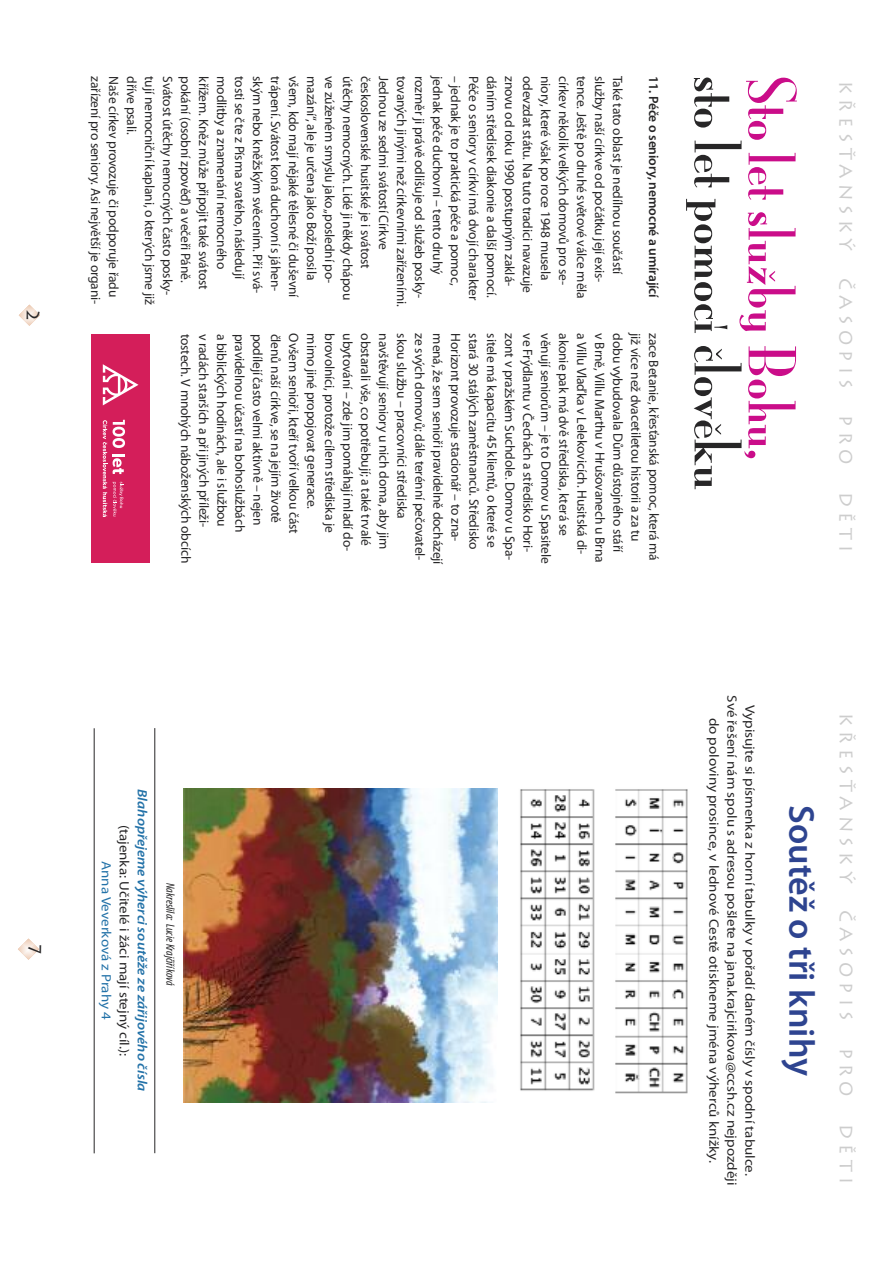
<style>
.page{position:relative;width:893px;height:1263px;background:#fff}
.page>*{position:absolute;margin:0;border:0;box-sizing:border-box;transform-origin:0 0}
.t1{font:60px "Mona Lisa Solid ITCTT";color:#272627}
.t2{font:60px "Mona Lisa Solid ITCTT";color:#ca0d89}
.t3{font:600 36px "Myriad Pro";color:#2e4490}
.t4{font:18px "Lithos Pro";letter-spacing:.3em;color:#cdcdcd}
.t5{font:18px "Lithos Pro";color:#272627}
.t6{font:13.5px/18px "Myriad Pro";letter-spacing:-.01em;color:#272627}
.t7{font:13.5px/18px "Myriad Pro";letter-spacing:-.01em;color:#272627;text-align:center;scale:1.11 1}
.t8{font:italic 600 13.5px "Myriad Pro";color:#2372a8;scale:1.11 1}
.t9{font:600 13.5px "Myriad Pro";letter-spacing:-.01em;color:#272627}
.t10{font:13.5px "Myriad Pro";letter-spacing:-.005em;color:#2372a8;scale:1.11 1}
.t11{font:italic condensed 12px "Myriad Pro";color:#272627}
</style>
<div class="page">
<svg style="left:18px;top:938px;width:21px;height:22px"></svg>
<svg style="left:19px;top:305px;width:21px;height:21px"></svg>
<hr style="left:94px;top:728px;width:1px;height:425px;background:#272627">
<hr style="left:154px;top:728px;width:1px;height:425px;background:#272627">
<img style="left:520px;top:789px;width:168px;height:305px">
<img style="left:184px;top:788px;width:314px;height:314px">
<div style="left:91px;top:334px;width:59px;height:229px;background:#d41e5a"></div>
<svg style="left:103px;top:364px;width:36px;height:41px"></svg>
<svg style="left:103px;top:420px;width:22px;height:97px"></svg>
<h3 class="t5" style="left:43px;top:309px;width:14px;rotate:90deg">2</h3>
<p class="t6" style="left:464px;top:76px;width:232px;rotate:90deg">– jednak je to praktická péče a pomoc, jednak péče duchovní – tento druhý rozměr ji právě odlišuje od služeb posky&shy;tovaných jinými než církevními zařízeními.<br>Jednou ze sedmi svátostí Církve československé husitské je i svátost útěchy nemocných. Lidé ji někdy chápou ve zúženém smyslu jako„poslední po&shy;mazání“, ale je určena jako Boží posila všem, kdo mají nějaké tělesné či duševní trápení. Svátost koná duchovní s jáhen&shy;ským nebo kněžským svěcením. Při svá&shy;tosti se čte z Písma svatého, následují modlitby a znamenání nemocného křížem. Kněz může připojit také svátost pokání (osobní zpověď) a večeři Páně.<br>Svátost útěchy nemocných často posky&shy;tují nemocniční kaplani, o kterých jsme již dříve psali.<br>Naše církev provozuje či podporuje řadu zařízení pro seniory. Asi největší je organi-</p>
<p class="t6" style="left:662px;top:333px;width:233px;rotate:90deg">zace Betanie, křesťanská pomoc, která má již více než dvacetiletou historii a za tu dobu vybudovala Dům důstojného stáří<br>v Brně, Villu Marthu v Hrušovanech u Brna a Villu Vlaďka v Lelekovicích. Husitská di&shy;akonie pak má dvě střediska, která se věnují seniorům – je to Domov u Spasitele ve Frýdlantu v Čechách a středisko Hori&shy;zont v pražském Suchdole. Domov u Spa&shy;sitele má kapacitu 45 klientů, o které se stará 30 stálých zaměstnanců. Středisko Horizont provozuje stacionář – to zna&shy;mená, že sem senioři pravidelně docházejí ze svých domovů; dále terénní pečovatel&shy;skou službu – pracovníci střediska navštěvují seniory u nich doma, aby jim obstarali vše, co potřebují; a také trvalé ubytování – zde jim pomáhají mladí do&shy;brovolníci, protože cílem střediska je mimo jiné propojovat generace.<br>Ovšem senioři, kteří tvoří velkou část členů naší církve, se na jejím životě podílejí často velmi aktivně – nejen pravidelnou účastí na bohoslužbách<br>a biblických hodinách, ale i službou<br>v radách starších a při jiných příleži&shy;tostech. V mnohých náboženských obcích</p>
<p class="t6" style="left:626px;top:76px;width:226px;rotate:90deg">Také tato oblast je nedílnou součástí služby naší církve od počátku její exis&shy;tence. Ještě po druhé světové válce měla církev několik velkých domovů pro se&shy;niory, které však po roce 1948 musela odevzdat státu. Na tuto tradici navazuje znovu od roku 1990 postupným zaklá&shy;dáním středisek diakonie a další pomocí.<br>Péče o seniory v církvi má dvojí charakter</p>
<p class="t9" style="left:659px;top:76px;width:224px;rotate:90deg">11. Péče o seniory, nemocné a umírající</p>
<h1 class="t1" style="left:752px;top:76px;width:416px;rotate:90deg">sto let pomoci člověku</h1>
<h1 class="t2" style="left:806px;top:76px;width:386px;rotate:90deg">Sto let služby Bohu,</h1>
<h3 class="t4" style="left:856px;top:81px;width:172px;rotate:90deg">KŘESŤANSKÝ</h3>
<h3 class="t4" style="left:856px;top:278px;width:112px;rotate:90deg">ČASOPIS</h3>
<h3 class="t4" style="left:856px;top:415px;width:51px;rotate:90deg">PRO</h3>
<h3 class="t4" style="left:856px;top:492px;width:61px;rotate:90deg">DĚTI</h3>
<h3 class="t5" style="left:45px;top:943px;width:14px;rotate:90deg">7</h3>
<p class="t8" style="left:148px;top:789px;width:274px;rotate:90deg">Blahopřejeme výherci soutěže ze zářijového čísla</p>
<p class="t7" style="left:132px;top:824px;width:210px;rotate:90deg">(tajenka: Učitelé i žáci mají stejný cíl.):</p>
<p class="t10" style="left:112px;top:861px;width:144px;rotate:90deg">Anna Veverková z Prahy 4</p>
<p class="t11" style="left:175px;top:883px;width:104px;rotate:90deg">Nakreslila: Lucie Krajčiříková</p>
<p class="t7" style="left:758px;top:695px;width:443px;rotate:90deg">Vypisujte si písmenka z horní tabulky v pořadí daném čísly v spodní tabulce.<br>Své řešení nám spolu s adresou pošlete na jana.krajcirikova@ccsh.cz nejpozději do poloviny prosince, v lednové Cestě otiskneme jména výherců knížky.</p>
<h2 class="t3" style="left:815px;top:805px;width:272px;rotate:90deg">Soutěž o tři knihy</h2>
<h3 class="t4" style="left:856px;top:713px;width:172px;rotate:90deg">KŘESŤANSKÝ</h3>
<h3 class="t4" style="left:856px;top:910px;width:112px;rotate:90deg">ČASOPIS</h3>
<h3 class="t4" style="left:856px;top:1047px;width:51px;rotate:90deg">PRO</h3>
<h3 class="t4" style="left:856px;top:1124px;width:61px;rotate:90deg">DĚTI</h3>
</div>
